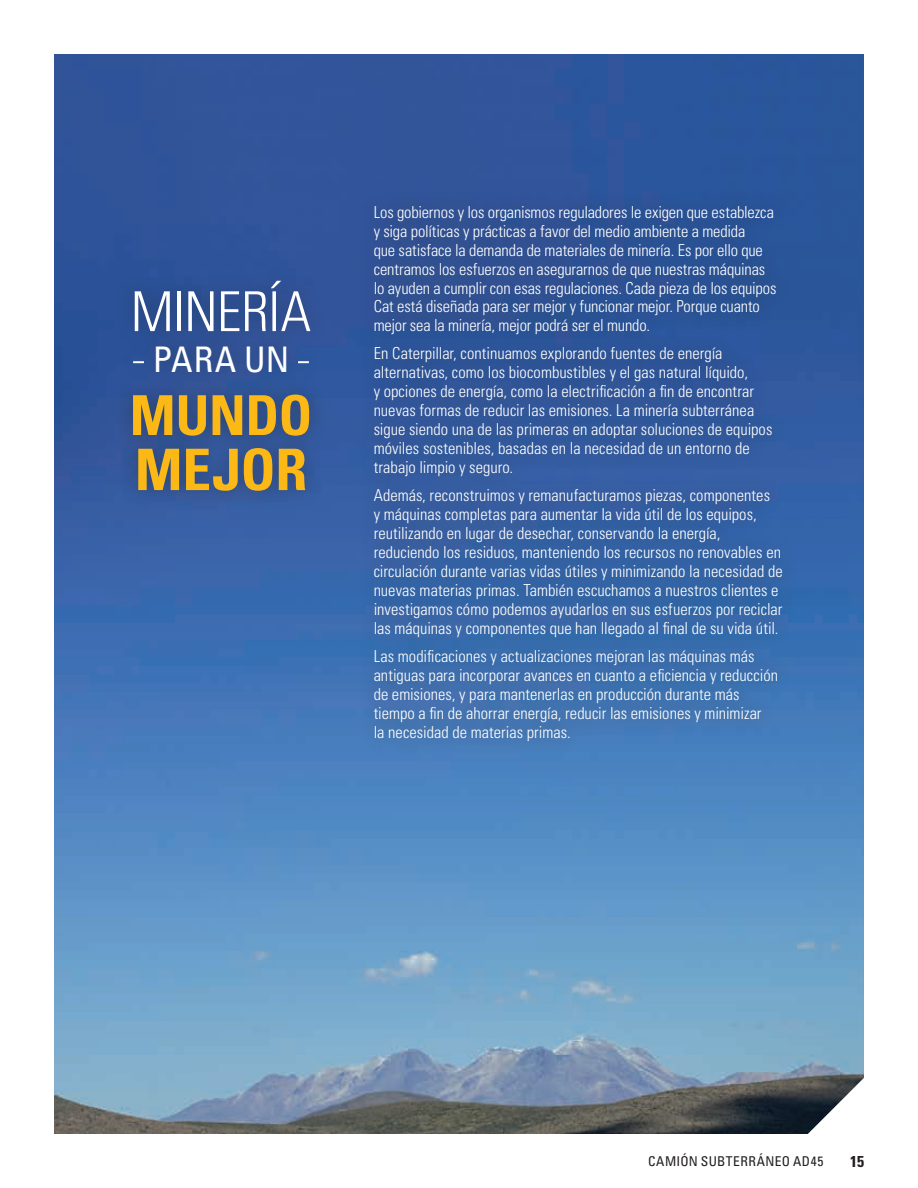
<style>
.page{position:relative;width:918px;height:1188px;background:#fff}
.page>*{position:absolute;margin:0;border:0;box-sizing:border-box;transform-origin:0 0}
.Copy{font:700 condensed 57.3px "Univers LT Std";letter-spacing:-.005em;color:#fcb814}
.Copy-2{font:300 condensed 55.05px "Univers LT Std";letter-spacing:-.015em;color:#fff}
.Copy-3{font:700 condensed 55.05px "Univers LT Std";letter-spacing:-.005em;color:#fcb814}
.Copy-4{font:condensed 35.25px "Univers LT Std";letter-spacing:.01em;color:#fff}
.Copy-5{font:300 condensed 16.5px/19px "Univers LT Std";color:#fff}
.t1{font:700 condensed 15.75px "Univers LT Std";color:#231f20}
.t2{font:condensed 13.5px "Univers LT Std";letter-spacing:.035em;color:#231f20}
</style>
<div class="page">
<img style="left:54px;top:54px;width:810px;height:1080px">
<div style="left:356px;top:189px;width:443px;height:568px;background:#231f20;opacity:.47"></div>
<div style="left:114px;top:263px;width:214px;height:246px;background:#231f20;opacity:.4"></div>
<svg style="left:133px;top:361px;width:11px;height:2px"></svg>
<svg style="left:298px;top:361px;width:11px;height:2px"></svg>
<svg style="left:808px;top:1078px;width:56px;height:56px"></svg>
<p class="Copy-2" style="left:131px;top:279px;width:182px">MINERÍA</p>
<p class="Copy-4" style="left:153px;top:337px;width:138px">PARA UN</p>
<p class="Copy-3" style="left:130px;top:382px;width:184px">MUNDO</p>
<p class="Copy" style="left:135px;top:435px;width:174px">MEJOR</p>
<p class="Copy-5" style="left:374px;top:202px;width:404px">Los gobiernos y los organismos reguladores le exigen que establezca y siga políticas y prácticas a favor del medio ambiente a medida<br>que satisface la demanda de materiales de minería. Es por ello que centramos los esfuerzos en asegurarnos de que nuestras máquinas lo ayuden a cumplir con esas regulaciones. Cada pieza de los equipos Cat está diseñada para ser mejor y funcionar mejor. Porque cuanto mejor sea la minería, mejor podrá ser el mundo.</p>
<p class="Copy-5" style="left:374px;top:344px;width:400px">En Caterpillar, continuamos explorando fuentes de energía alternativas, como los biocombustibles y el gas natural líquido,<br>y opciones de energía, como la electrificación a fin de encontrar nuevas formas de reducir las emisiones. La minería subterránea sigue siendo una de las primeras en adoptar soluciones de equipos móviles sostenibles, basadas en la necesidad de un entorno de trabajo limpio y seguro.</p>
<p class="Copy-5" style="left:374px;top:486px;width:411px">Además, reconstruimos y remanufacturamos piezas, componentes<br>y máquinas completas para aumentar la vida útil de los equipos, reutilizando en lugar de desechar, conservando la energía, reduciendo los residuos, manteniendo los recursos no renovables en circulación durante varias vidas útiles y minimizando la necesidad de nuevas materias primas. También escuchamos a nuestros clientes e investigamos cómo podemos ayudarlos en sus esfuerzos por reciclar las máquinas y componentes que han llegado al final de su vida útil.</p>
<p class="Copy-5" style="left:374px;top:647px;width:406px">Las modificaciones y actualizaciones mejoran las máquinas más antiguas para incorporar avances en cuanto a eficiencia y reducción de emisiones, y para mantenerlas en producción durante más tiempo a fin de ahorrar energía, reducir las emisiones y minimizar<br>la necesidad de materias primas.</p>
<p class="t2" style="left:648px;top:1153px;width:177px">CAMIÓN SUBTERRÁNEO AD45</p>
<p class="t1" style="left:850px;top:1151px;width:15px">15</p>
</div>
